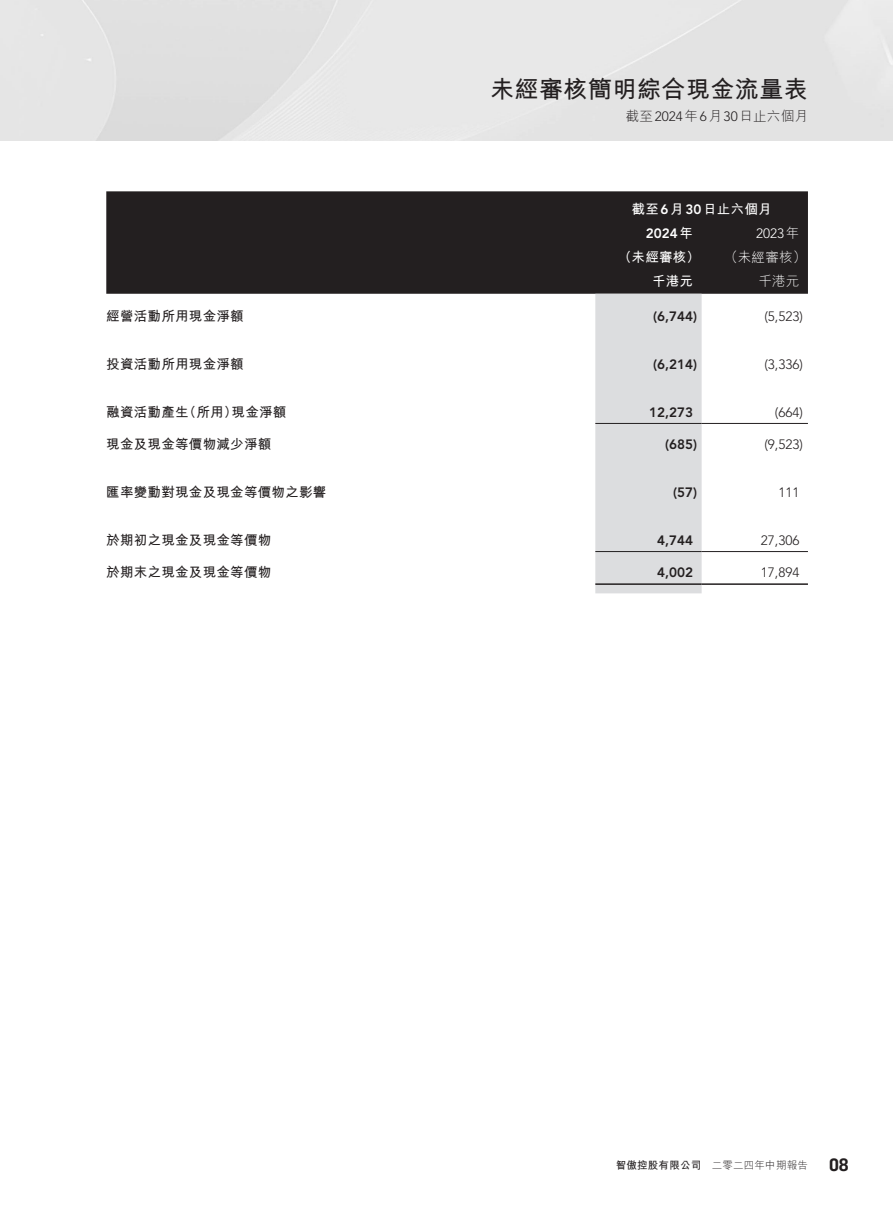
<style>
.page{position:relative;width:893px;height:1212px;background:#fff}
.page>*{position:absolute;margin:0;border:0;box-sizing:border-box;transform-origin:0 0}
.t1{font:700 24px "M Hei HK";letter-spacing:.02em;color:#231f20}
.t2{font:700 18px "Battersea";color:#231f20}
._50_Table_txt{font:700 13.5px "M Hei HK";letter-spacing:.02em;color:#231f20}
._50_Table_txt-2{font:300 13.5px "Avenir LT Std";color:#231f20}
._50_Table_txt-3{font:800 13.5px "Avenir LT Std";color:#231f20}
._50_Table_txt-4{font:700 13.5px "M Hei HK";letter-spacing:.02em;color:#fff}
.t3{font:300 13.5px "M Hei HK";letter-spacing:.02em;color:#231f20}
._50_Table_txt-5{font:300 13.5px "M Hei HK";letter-spacing:.02em;color:#fff}
._50_Table_txt-6{font:300 13.5px "Avenir LT Std";color:#fff}
._50_Table_txt-7{font:800 13.5px "Avenir LT Std";color:#fff}
.t4{font:300 10.5px "M Hei HK";letter-spacing:.02em;color:#231f20}
.t5{font:700 10.5px "M Hei HK";letter-spacing:.02em;color:#231f20}
.s1{font-family:"Avenir LT Std"}
.s2{font-family:"Avenir LT Std";font-weight:800}
.s3{font-family:"M Hei HK"}
.s4{font-family:"M Hei HK";font-weight:700}
</style>
<div class="page">
<div style="left:106px;top:191px;width:702px;height:103px;background:#231f20"></div>
<div style="left:595px;top:294px;width:107px;height:299px;background:#dcdddf"></div>
<hr style="left:595px;top:423px;width:107px;height:1px;background:#231f20">
<hr style="left:702px;top:423px;width:106px;height:1px;background:#231f20">
<hr style="left:595px;top:551px;width:107px;height:1px;background:#231f20">
<hr style="left:702px;top:551px;width:106px;height:1px;background:#231f20">
<hr style="left:595px;top:583px;width:107px;height:2px;background:#231f20">
<hr style="left:702px;top:583px;width:106px;height:2px;background:#231f20">
<p class="t1" style="left:490px;top:72px;width:319px">未經審核簡明綜合現金流量表</p>
<p class="t3" style="left:626px;top:109px;width:184px">截至<span class="s1">2024</span>年<span class="s1">6</span>月<span class="s1">30</span>日止六個月</p>
<p class="_50_Table_txt-4" style="left:632px;top:199px;width:142px">截至<span class="s2">6</span>月<span class="s2">30</span>日止六個月</p>
<p class="_50_Table_txt-6" style="left:756px;top:225px;width:45px">2023 <span class="s3">年</span></p>
<p class="_50_Table_txt-7" style="left:646px;top:225px;width:49px">2024<span class="s4">年</span></p>
<p class="_50_Table_txt-4" style="left:618px;top:247px;width:83px">（未經審核）</p>
<p class="_50_Table_txt-5" style="left:724px;top:250px;width:83px">（未經審核(</p>
<p class="_50_Table_txt-4" style="left:652px;top:271px;width:43px">千港元</p>
<p class="_50_Table_txt-5" style="left:758px;top:274px;width:43px">千港元</p>
<p class="_50_Table_txt" style="left:106px;top:306px;width:139px">經營活動所用現金淨額</p>
<p class="_50_Table_txt-3" style="left:653px;top:308px;width:45px">)6,744(</p>
<p class="_50_Table_txt-2" style="left:764px;top:308px;width:40px">)5,523(</p>
<p class="_50_Table_txt" style="left:106px;top:354px;width:139px">投資活動所用現金淨額</p>
<p class="_50_Table_txt-3" style="left:653px;top:356px;width:45px">)6,214(</p>
<p class="_50_Table_txt-2" style="left:764px;top:356px;width:40px">)3,336(</p>
<p class="_50_Table_txt" style="left:232px;top:402px;width:56px">現金淨額</p>
<p class="_50_Table_txt" style="left:183px;top:402px;width:56px">（所用）</p>
<p class="_50_Table_txt" style="left:106px;top:402px;width:84px">融資活動產生</p>
<p class="_50_Table_txt-3" style="left:649px;top:404px;width:45px">12,273</p>
<p class="_50_Table_txt-2" style="left:775px;top:404px;width:30px">)664(</p>
<p class="_50_Table_txt" style="left:106px;top:434px;width:166px">現金及現金等價物減少淨額</p>
<p class="_50_Table_txt-3" style="left:665px;top:436px;width:33px">)685(</p>
<p class="_50_Table_txt-2" style="left:764px;top:436px;width:40px">)9,523(</p>
<p class="_50_Table_txt" style="left:106px;top:482px;width:222px">匯率變動對現金及現金等價物之影響</p>
<p class="_50_Table_txt-3" style="left:673px;top:484px;width:25px">)57(</p>
<p class="_50_Table_txt-2" style="left:778px;top:484px;width:23px">111</p>
<p class="_50_Table_txt" style="left:106px;top:530px;width:166px">於期初之現金及現金等價物</p>
<p class="_50_Table_txt-3" style="left:657px;top:532px;width:37px">4,744</p>
<p class="_50_Table_txt-2" style="left:761px;top:532px;width:40px">27,306</p>
<p class="_50_Table_txt" style="left:106px;top:562px;width:166px">於期末之現金及現金等價物</p>
<p class="_50_Table_txt-3" style="left:657px;top:564px;width:37px">4,002</p>
<p class="_50_Table_txt-2" style="left:761px;top:564px;width:40px">17,894</p>
<p class="t5" style="left:616px;top:1158px;width:87px">智傲控股有限公司</p>
<p class="t4" style="left:712px;top:1160px;width:98px">二零二四年中期報告</p>
<p class="t2" style="left:829px;top:1153px;width:21px">08</p>
</div>
